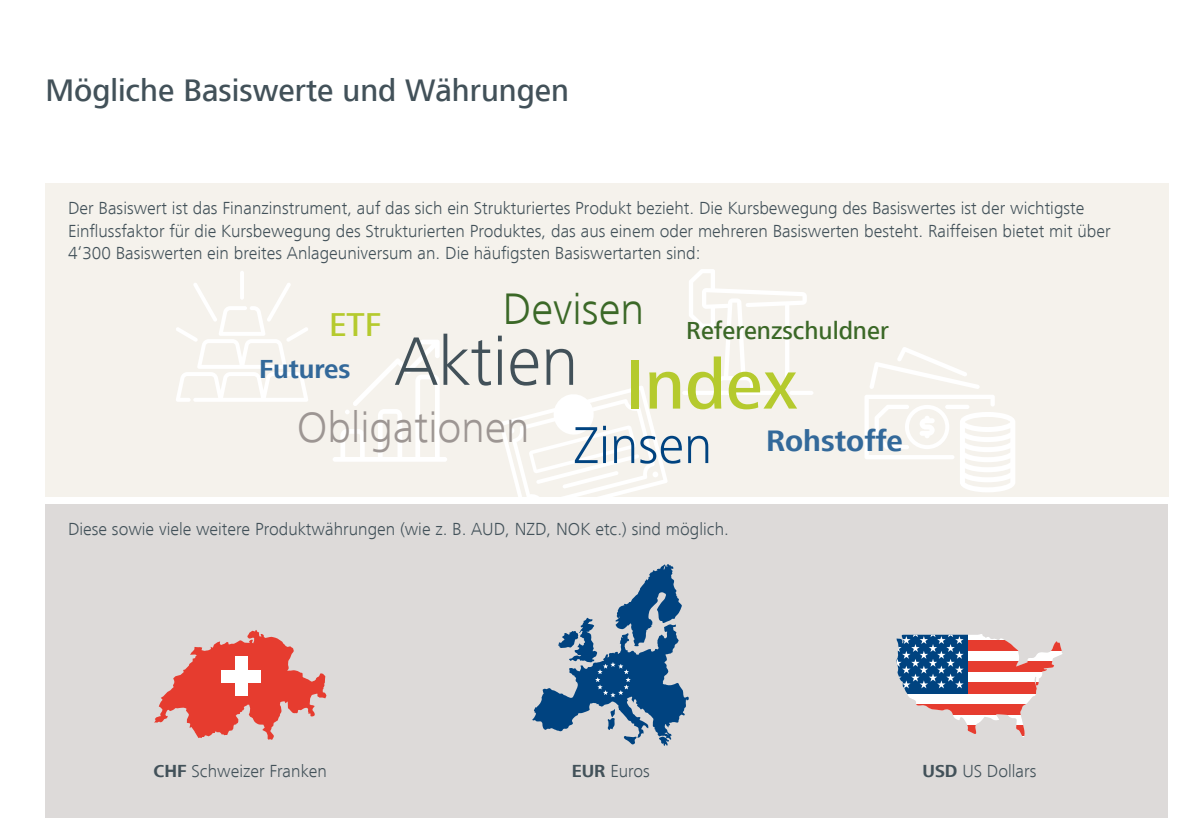
<style>
.page{position:relative;width:1191px;height:840px;background:#fff}
.page>*{position:absolute;margin:0;border:0;box-sizing:border-box;transform-origin:0 0}
.t1{font:500 72.2px "Frutiger Next LT";color:#b5ca2e}
.t2{font:300 71px "Frutiger Next LT";color:#425159}
.t3{font:300 53.8px "Frutiger Next LT";color:#004380}
.t4{font:300 45.4px "Frutiger Next LT";color:#3b6827}
.t5{font:300 44.4px "Frutiger Next LT";color:#9d9693}
.t6{font:500 34px "Frutiger Next LT";color:#b5ca2e}
.t7{font:500 32px "Frutiger Next LT";color:#425159}
.t8{font:700 30.4px "Frutiger Next LT";color:#33699a}
.t9{font:700 26.8px "Frutiger Next LT";color:#33699a}
.t10{font:500 25.2px "Frutiger Next LT";color:#3b6827}
.t11{font:300 18px/22px "Frutiger Next LT";color:#425159}
.s1{font-weight:700}
</style>
<div class="page">
<div style="left:45px;top:183px;width:1124px;height:313px;background:#f5f2ec"></div>
<hr style="left:240px;top:270px;width:4px;height:29px;background:#fff;border-radius:2px">
<svg style="left:176px;top:283px;width:132px;height:118px"></svg>
<svg style="left:865px;top:347px;width:150px;height:145px"></svg>
<svg style="left:499px;top:386px;width:169px;height:111px"></svg>
<svg style="left:333px;top:340px;width:114px;height:121px"></svg>
<svg style="left:689px;top:269px;width:118px;height:121px"></svg>
<div style="left:682px;top:390px;width:103px;height:5px;background:#fff;border-radius:2px"></div>
<div style="left:789px;top:390px;width:24px;height:5px;background:#fff;border-radius:2px"></div>
<div style="left:45px;top:503px;width:1123px;height:313px;background:#dddad9"></div>
<svg style="left:896px;top:634px;width:166px;height:102px"></svg>
<svg style="left:968px;top:639px;width:94px;height:11px"></svg>
<svg style="left:968px;top:661px;width:94px;height:10px"></svg>
<svg style="left:968px;top:682px;width:94px;height:11px"></svg>
<svg style="left:896px;top:703px;width:166px;height:11px"></svg>
<svg style="left:896px;top:725px;width:166px;height:10px"></svg>
<svg style="left:532px;top:564px;width:157px;height:181px"></svg>
<svg style="left:154px;top:630px;width:172px;height:109px"></svg>
<div style="left:221px;top:670px;width:40px;height:12px;background:#fff"></div>
<div style="left:235px;top:656px;width:12px;height:40px;background:#fff"></div>
<h3 class="t7" style="left:45px;top:72px;width:525px">Mögliche Basiswerte und Währungen</h3>
<p class="t11" style="left:68px;top:197px;width:1044px">Der Basiswert ist das Finanzinstrument, auf das sich ein Strukturiertes Produkt bezieht. Die Kursbewegung des Basiswertes ist der wichtigste<br>Einflussfaktor für die Kursbewegung des Strukturierten Produktes, das aus einem oder mehreren Basiswerten besteht. Raiffeisen bietet mit über<br>4‘300 Basiswerten ein breites Anlageuniversum an. Die häufigsten Basiswertarten sind:</p>
<h3 class="t4" style="left:502px;top:284px;width:143px">Devisen</h3>
<h3 class="t6" style="left:329px;top:306px;width:54px">ETF</h3>
<h3 class="t10" style="left:686px;top:316px;width:204px">Referenzschuldner</h3>
<h2 class="t2" style="left:394px;top:322px;width:186px">Aktien</h2>
<h1 class="t1" style="left:625px;top:344px;width:174px">Index</h1>
<h3 class="t9" style="left:259px;top:354px;width:93px">Futures</h3>
<h3 class="t5" style="left:297px;top:402px;width:234px">Obligationen</h3>
<h3 class="t3" style="left:573px;top:415px;width:140px">Zinsen</h3>
<h3 class="t8" style="left:766px;top:424px;width:138px">Rohstoffe</h3>
<p class="t11" style="left:68px;top:518px;width:662px">Diese sowie viele weitere Produktwährungen (wie z. B. AUD, NZD, NOK etc.) sind möglich.</p>
<p class="t11" style="left:154px;top:759px;width:175px"><span class="s1">CHF</span> Schweizer Franken</p>
<p class="t11" style="left:571px;top:759px;width:80px"><span class="s1">EUR</span> Euros</p>
<p class="t11" style="left:922px;top:759px;width:115px"><span class="s1">USD</span> US Dollars</p>
</div>
